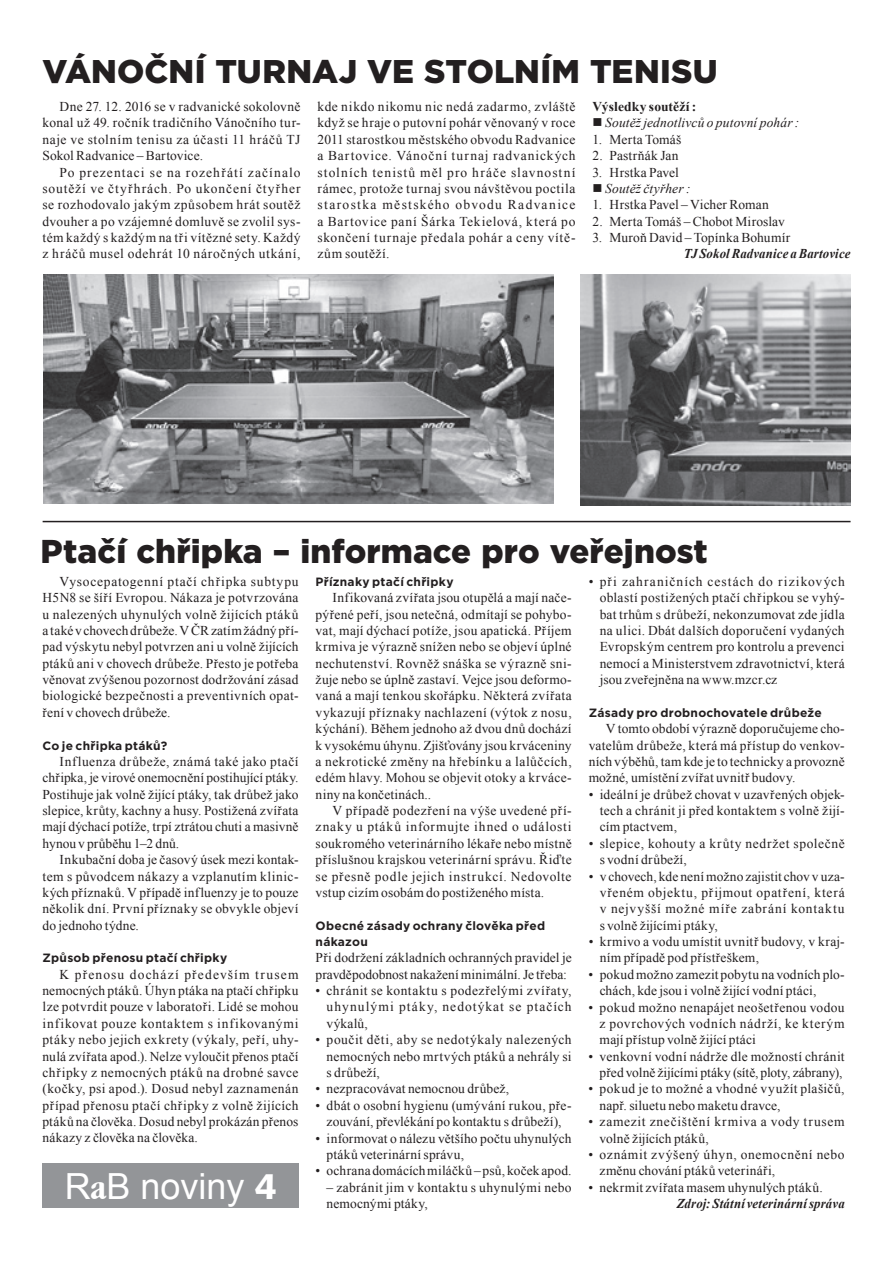
<style>
.page{position:relative;width:893px;height:1263px;background:#fff}
.page>*{position:absolute;margin:0;border:0;box-sizing:border-box;transform-origin:0 0}
.t1{font:36px "Arial";color:#fff}
.t2{font:900 33px "Gotham";letter-spacing:.005em;color:#231f20}
.t3{font:900 32.85px "Gotham";color:#231f20}
.t4{font:13.5px/16.4px "Times New Roman";letter-spacing:.02em;color:#231f20;text-align:justify}
.t5{font:italic 700 13.5px "Times New Roman";letter-spacing:.01em;color:#231f20;scale:.95 1}
.t6{font:13.5px/16.4px "Times New Roman";letter-spacing:.045em;color:#231f20}
.t7{font:13.5px/16.4px "Times New Roman";letter-spacing:.04em;color:#231f20}
.t8{font:italic 13.5px "Times New Roman";letter-spacing:.01em;color:#231f20}
.t9{font:700 13.5px "Times New Roman";letter-spacing:.01em;color:#231f20}
.t10{font:700 12px/16.4px "Gotham";letter-spacing:.02em;color:#231f20}
.s1{font-family:"Garmd ITC Bk Cn BTCE Bold Condensed"}
.s2{font-family:"Humanst 531 Blk BTCE Black"}
</style>
<div class="page">
<div style="left:43px;top:1163px;width:256px;height:45px;background:#939598"></div>
<img style="left:44px;top:275px;width:510px;height:229px">
<img style="left:580px;top:275px;width:270px;height:230px">
<hr style="left:43px;top:521px;width:808px;height:1px;background:#231f20">
<h3 class="t3" style="left:43px;top:49px;width:677px">VÁNOČNÍ TURNAJ VE STOLNÍM TENISU</h3>
<p class="t4" style="left:43px;top:98px;width:259px;text-indent:17px">Dne 27. 12. 2016 se v radvanické sokolovně konal už 49. ročník tradičního Vánočního tur&shy;naje ve stolním tenisu za účasti 11 hráčů TJ Sokol Radvanice – Bartovice.</p>
<p class="t4" style="left:43px;top:164px;width:259px;text-indent:17px">Po prezentaci se na rozehřátí začínalo soutěží ve čtyřhrách. Po ukončení čtyřher se rozhodovalo jakým způsobem hrát soutěž dvouher a po vzájemné domluvě se zvolil sys&shy;tém každý s každým na tři vítězné sety. Každý z hráčů musel odehrát 10 náročných utkání,</p>
<p class="t4" style="left:318px;top:98px;width:259px">kde nikdo nikomu nic nedá zadarmo, zvláště když se hraje o putovní pohár věnovaný v roce 2011 starostkou městského obvodu Radvanice a Bartovice. Vánoční turnaj radvanických stolních tenistů měl pro hráče slavnostní rámec, protože turnaj svou návštěvou poctila starostka městského obvodu Radvanice a Bartovice paní Šárka Tekielová, která po skončení turnaje předala pohár a ceny vítě&shy;zům soutěží.</p>
<p class="t9" style="left:593px;top:97px;width:105px">Výsledky soutěží :</p>
<p class="t8" style="left:593px;top:114px;width:208px">■ Soutěž jednotlivců o putovní pohár :</p>
<p class="t4" style="left:593px;top:131px;width:90px">1. Merta Tomáš</p>
<p class="t4" style="left:593px;top:147px;width:87px">2. Pastrňák Jan</p>
<p class="t4" style="left:593px;top:164px;width:88px">3. Hrstka Pavel</p>
<p class="t8" style="left:593px;top:179px;width:100px">■ Soutěž čtyřher :</p>
<p class="t4" style="left:593px;top:196px;width:178px">1. Hrstka Pavel – Vicher Roman</p>
<p class="t4" style="left:593px;top:213px;width:194px">2. Merta Tomáš – Chobot Miroslav</p>
<p class="t4" style="left:593px;top:229px;width:199px">3. Muroň David – Topínka Bohumír</p>
<p class="t5" style="left:684px;top:244px;width:177px">TJ Sokol Radvanice aBartovice</p>
<h2 class="t2" style="left:40px;top:529px;width:669px">Ptačí chřipka – informace pro veřejnost</h2>
<p class="t4" style="left:42px;top:573px;width:258px;text-indent:17px">Vysocepatogenní ptačí chřipka subtypu H5N8 se šíří Evropou. Nákaza je potvrzována u nalezených uhynulých volně žijících ptáků a také v chovech drůbeže. VČR zatím žádný pří&shy;pad výskytu nebyl potvrzen ani u volně žijících ptáků ani v chovech drůbeže. Přesto je potřeba věnovat zvýšenou pozornost dodržování zásad biologické bezpečnosti a preventivních opat&shy;ření v chovech drůbeže.</p>
<p class="t10" style="left:43px;top:737px;width:126px">Co je chřipka ptáků?</p>
<p class="t4" style="left:43px;top:753px;width:258px;text-indent:17px">Influenza drůbeže, známá také jako ptačí chřipka, je virové onemocnění postihující ptáky.<br>Postihuje jak volně žijící ptáky, tak drůbež jako slepice, krůty, kachny a husy. Postižená zvířata mají dýchací potíže, trpí ztrátou chuti a masivně hynou v průběhu 1–2 dnů.</p>
<p class="t4" style="left:43px;top:851px;width:258px;text-indent:17px">Inkubační doba je časový úsek mezi kontak&shy;tem s původcem nákazy a vzplanutím klinic&shy;kých příznaků. V případě influenzy je to pouze několik dní. První příznaky se obvykle objeví do jednoho týdne.</p>
<p class="t10" style="left:43px;top:950px;width:186px">Způsob přenosu ptačí chřipky</p>
<p class="t4" style="left:43px;top:966px;width:258px;text-indent:17px">K přenosu dochází především trusem nemocných ptáků. Úhyn ptáka na ptačí chřipku lze potvrdit pouze v laboratoři. Lidé se mohou infikovat pouze kontaktem s infikovanými ptáky nebo jejich exkrety (výkaly, peří, uhy&shy;nulá zvířata apod.). Nelze vyloučit přenos ptačí chřipky z nemocných ptáků na drobné savce (kočky, psi apod.). Dosud nebyl zaznamenán případ přenosu ptačí chřipky z volně žijících ptáků na člověka. Dosud nebyl prokázán přenos nákazy z člověka na člověka.</p>
<h1 class="t1" style="left:65px;top:1163px;width:214px">R<span class="s1">a</span>B noviny <span class="s2">4</span></h1>
<p class="t10" style="left:316px;top:573px;width:140px">Příznaky ptačí chřipky</p>
<p class="t4" style="left:316px;top:589px;width:258px;text-indent:17px">Infikovaná zvířata jsou otupělá a mají nače&shy;pýřené peří, jsou netečná, odmítají se pohybo&shy;vat, mají dýchací potíže, jsou apatická. Příjem krmiva je výrazně snížen nebo se objeví úplné nechutenství. Rovněž snáška se výrazně sni&shy;žuje nebo se úplně zastaví. Vejce jsou deformo&shy;vaná a mají tenkou skořápku. Některá zvířata vykazují příznaky nachlazení (výtok z nosu, kýchání). Během jednoho až dvou dnů dochází k vysokému úhynu. Zjišťovány jsou krváceniny a nekrotické změny na hřebínku a lalůčcích, edém hlavy. Mohou se objevit otoky a krváce&shy;niny na končetinách..</p>
<p class="t4" style="left:316px;top:802px;width:258px;text-indent:17px">V případě podezření na výše uvedené pří&shy;znaky u ptáků informujte ihned o události soukromého veterinárního lékaře nebo místně příslušnou krajskou veterinární správu. Řiďte se přesně podle jejich instrukcí. Nedovolte vstup cizím osobám do postiženého místa.</p>
<p class="t10" style="left:316px;top:917px;width:231px">Obecné zásady ochrany člověka před nákazou</p>
<p class="t4" style="left:316px;top:949px;width:258px">Při dodržení základních ochranných pravidel je pravděpodobnost nakažení minimální. Je třeba:</p>
<p class="t4" style="left:327px;top:982px;width:247px;text-indent:-11px">• chránit se kontaktu s podezřelými zvířaty, uhynulými ptáky, nedotýkat se ptačích výkalů,</p>
<p class="t4" style="left:327px;top:1031px;width:247px;text-indent:-11px">• poučit děti, aby se nedotýkaly nalezených nemocných nebo mrtvých ptáků a nehrály si s drůbeží,</p>
<p class="t4" style="left:316px;top:1080px;width:195px">• nezpracovávat nemocnou drůbež,</p>
<p class="t4" style="left:316px;top:1097px;width:258px;text-align:center">• dbát o osobní hygienu (umývání rukou, pře&shy;zouvání, převlékání po kontaktu s drůbeží),</p>
<p class="t4" style="left:327px;top:1129px;width:247px;text-indent:-11px">• informovat o nálezu většího počtu uhynulých ptáků veterinární správu,</p>
<p class="t4" style="left:316px;top:1162px;width:258px">• ochrana domácích miláčků – psů, koček apod.</p>
<p class="t4" style="left:327px;top:1179px;width:247px">– zabránit jim v kontaktu s uhynulými nebo nemocnými ptáky,</p>
<p class="t4" style="left:600px;top:573px;width:247px;text-indent:-11px">• při zahraničních cestách do rizikových oblastí postižených ptačí chřipkou se vyhý&shy;bat trhům s drůbeží, nekonzumovat zde jídla na ulici. Dbát dalších doporučení vydaných Evropským centrem pro kontrolu a prevenci nemocí a Ministerstvem zdravotnictví, která jsou zveřejněna na www.mzcr.cz</p>
<p class="t10" style="left:589px;top:704px;width:235px">Zásady pro drobnochovatele drůbeže</p>
<p class="t4" style="left:589px;top:720px;width:258px;text-indent:17px">V tomto období výrazně doporučujeme cho&shy;vatelům drůbeže, která má přístup do venkov&shy;ních výběhů, tam kde je to technicky a provozně možné, umístění zvířat uvnitř budovy.</p>
<p class="t4" style="left:600px;top:786px;width:247px;text-indent:-11px">• ideální je drůbež chovat v uzavřených objek&shy;tech a chránit ji před kontaktem s volně žijí&shy;cím ptactvem,</p>
<p class="t7" style="left:600px;top:835px;width:247px;text-indent:-11px">• slepice, kohouty a krůty nedržet společně s vodní drůbeží,</p>
<p class="t4" style="left:600px;top:868px;width:247px;text-indent:-11px">• v chovech, kde není možno zajistit chov v uza&shy;vřeném objektu, přijmout opatření, která v nejvyšší možné míře zabrání kontaktu s volně žijícími ptáky,</p>
<p class="t4" style="left:600px;top:933px;width:247px;text-indent:-11px">• krmivo a vodu umístit uvnitř budovy, v kraj&shy;ním případě pod přístřeškem,</p>
<p class="t4" style="left:600px;top:966px;width:247px;text-indent:-11px">• pokud možno zamezit pobytu na vodních plo&shy;chách, kde jsou i volně žijící vodní ptáci,</p>
<p class="t4" style="left:600px;top:999px;width:247px;text-indent:-11px">• pokud možno nenapájet neošetřenou vodou z povrchových vodních nádrží, ke kterým mají přístup volně žijící ptáci</p>
<p class="t4" style="left:589px;top:1048px;width:258px;text-align:right">• venkovní vodní nádrže dle možností chránit před volně žijícími ptáky (sítě, ploty, zábrany),</p>
<p class="t4" style="left:600px;top:1080px;width:247px;text-indent:-11px">• pokud je to možné a vhodné využít plašičů, např. siluetu nebo maketu dravce,</p>
<p class="t6" style="left:600px;top:1113px;width:247px;text-indent:-11px">• zamezit znečištění krmiva a vody trusem volně žijících ptáků,</p>
<p class="t4" style="left:600px;top:1146px;width:247px;text-indent:-11px">• oznámit zvýšený úhyn, onemocnění nebo změnu chování ptáků veterináři,</p>
<p class="t4" style="left:589px;top:1179px;width:236px">• nekrmit zvířata masem uhynulých ptáků.</p>
<p class="t5" style="left:677px;top:1194px;width:178px">Zdroj: Státní veterinární správa</p>
</div>
